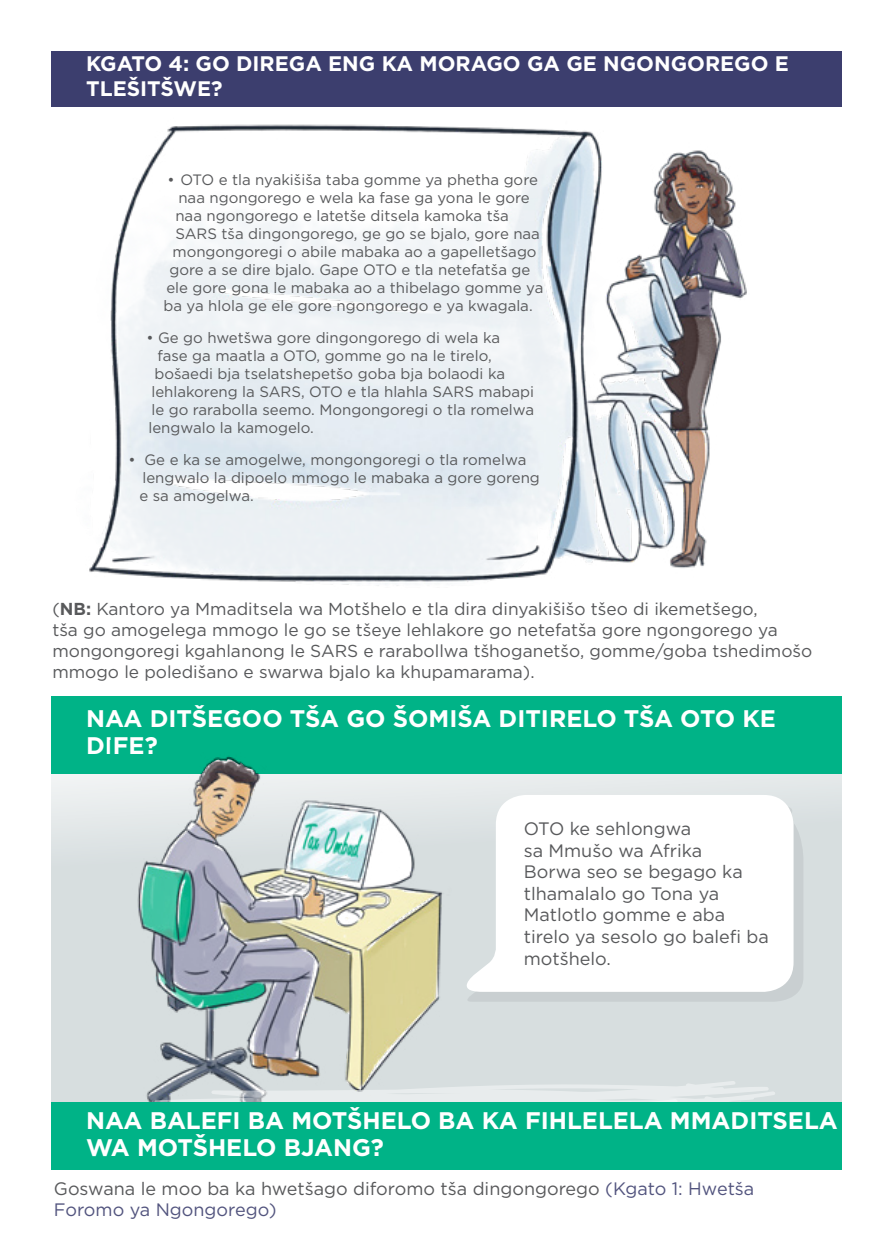
<style>
.page{position:relative;width:893px;height:1259px;background:#fff}
.page>*{position:absolute;margin:0;border:0;box-sizing:border-box;transform-origin:0 0}
.t1{font:700 24px/27.3px "Gotham";color:#fff}
.t2{font:700 21px/25.2px "Gotham";color:#fff}
.t3{font:18px/21.6px "Gotham";color:#58595b}
.t4{font:17.4px/20.7px "Gotham";color:#58595b}
.t5{font:15px/18px "Gotham";color:#58595b}
.s1{font-weight:700}
.s2{color:#52547e}
</style>
<div class="page">
<svg style="left:51px;top:773px;width:791px;height:329px;background:#d8e0e0"></svg>
<img style="left:65px;top:106px;width:685px;height:480px">
<div style="left:51px;top:695px;width:791px;height:78px;background:#00b387"></div>
<img style="left:111px;top:756px;width:399px;height:324px">
<svg style="left:463px;top:805px;width:340px;height:196px;background:#cbd1d3"></svg>
<svg style="left:453px;top:795px;width:340px;height:197px"></svg>
<svg style="left:51px;top:1080px;width:744px;height:90px;background:#cfdcdc"></svg>
<div style="left:51px;top:51px;width:791px;height:55px;background:#3c3e6e"></div>
<div style="left:51px;top:1102px;width:791px;height:67px;background:#00b387"></div>
<h2 class="t2" style="left:86px;top:51px;width:704px">KGATO 4: GO DIREGA ENG KA MORAGO GA GE NGONGOREGO E<br>TLEŠITŠWE?</h2>
<p class="t5" style="left:167px;top:170px;width:372px">• OTO e tla nyakišiša taba gomme ya phetha gore</p>
<p class="t5" style="left:178px;top:188px;width:353px">naa ngongorego e wela ka fase ga yona le gore</p>
<p class="t5" style="left:175px;top:206px;width:335px">naa ngongorego e latetše ditsela kamoka tša</p>
<p class="t5" style="left:175px;top:224px;width:366px">SARS tša dingongorego, ge go se bjalo, gore naa</p>
<p class="t5" style="left:172px;top:242px;width:366px">mongongoregi o abile mabaka ao a gapelletšago</p>
<p class="t5" style="left:169px;top:260px;width:363px">gore a se dire bjalo. Gape OTO e tla netefatša ge</p>
<p class="t5" style="left:166px;top:278px;width:378px">ele gore gona le mabaka ao a thibelago gomme ya</p>
<p class="t5" style="left:163px;top:296px;width:371px">ba ya hlola ge ele gore ngongorego e ya kwagala.</p>
<p class="t5" style="left:146px;top:328px;width:355px">• Ge go hwetšwa gore dingongorego di wela ka</p>
<p class="t5" style="left:157px;top:346px;width:336px">fase ga maatla a OTO, gomme go na le tirelo,</p>
<p class="t5" style="left:154px;top:364px;width:352px">bošaedi bja tselatshepetšo goba bja bolaodi ka</p>
<p class="t5" style="left:151px;top:382px;width:384px">lehlakoreng la SARS, OTO e tla hlahla SARS mabapi</p>
<p class="t5" style="left:151px;top:400px;width:384px">le go rarabolla seemo. Mongongoregi o tla romelwa</p>
<p class="t5" style="left:148px;top:418px;width:167px">lengwalo la kamogelo.</p>
<p class="t5" style="left:139px;top:450px;width:402px;text-indent:-11px">• Ge e ka se amogelwe, mongongoregi o tla romelwa lengwalo la dipoelo mmogo le mabaka a gore goreng e sa amogelwa.</p>
<p class="t4" style="left:52px;top:598px;width:761px">(<span class="s1">NB:</span> Kantoro ya Mmaditsela wa Motšhelo e tla dira dinyakišišo tšeo di ikemetšego,<br>tša go amogelega mmogo le go se tšeye lehlakore go netefatša gore ngongorego ya mongongoregi kgahlanong le SARS e rarabollwa tšhoganetšo, gomme/goba tshedimošo mmogo le poledišano e swarwa bjalo ka khupamarama).</p>
<h1 class="t1" style="left:86px;top:704px;width:691px">NAA DITŠEGOO TŠA GO ŠOMIŠA DITIRELO TŠA OTO KE<br>DIFE?</h1>
<p class="t3" style="left:524px;top:817px;width:247px">OTO ke sehlongwa<br>sa Mmušo wa Afrika<br>Borwa seo se begago ka tlhamalalo go Tona ya<br>Matlotlo gomme e aba tirelo ya sesolo go balefi ba motšhelo.</p>
<h1 class="t1" style="left:86px;top:1106px;width:753px">NAA BALEFI BA MOTŠHELO BA KA FIHLELELA MMADITSELA<br>WA MOTŠHELO BJANG?</h1>
<p class="t3" style="left:54px;top:1177px;width:702px">Goswana le moo ba ka hwetšago diforomo tša dingongorego <span class="s2">(Kgato 1: Hwetša<br>Foromo ya Ngongorego)</span></p>
</div>
